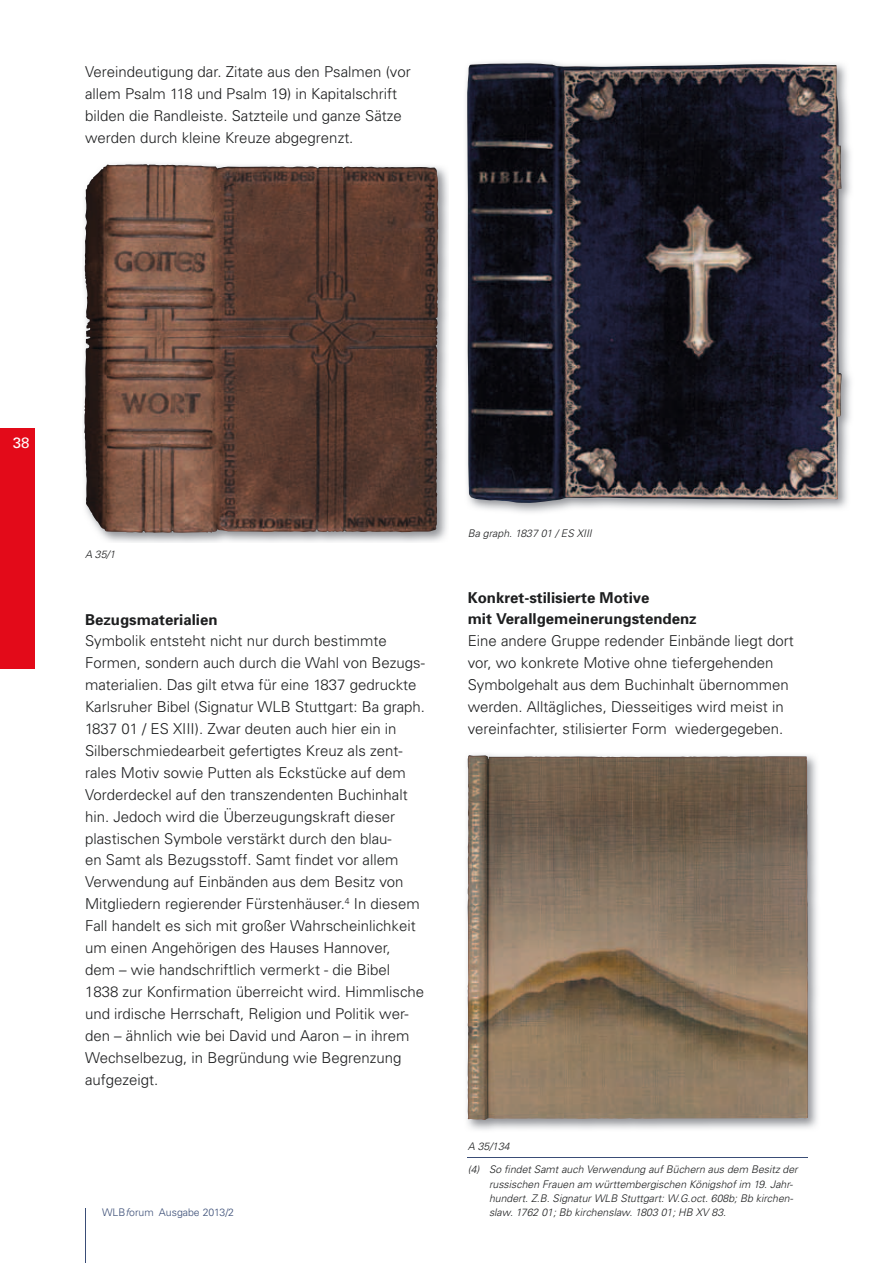
<style>
.page{position:relative;width:893px;height:1263px;background:#fff}
.page>*{position:absolute;margin:0;border:0;box-sizing:border-box;transform-origin:0 0}
.t1{font:300 15px/21.9px "Univers";color:#1d1e1f}
.t2{font:700 15px/21.9px "Univers";color:#1d1e1f}
.t3{font:15px "Univers";color:#fff}
.t4{font:italic 300 10.5px/14.2px "Univers";color:#1d1e1f}
.t5{font:300 10.5px "Univers";color:#3a4d76}
.s1{font-style:italic}
</style>
<div class="page">
<hr style="left:85px;top:1208px;width:1px;height:55px;background:#3a4d76">
<div style="left:0;top:428px;width:34px;height:240px;background:#e30a19"></div>
<hr style="left:468px;top:1158px;width:340px;height:1px;background:#3a4d76">
<img style="left:83px;top:163px;width:365px;height:379px">
<img style="left:84px;top:164px;width:60px;height:368px">
<img style="left:466px;top:62px;width:385px;height:451px">
<img style="left:467px;top:63px;width:375px;height:440px">
<img style="left:467px;top:754px;width:351px;height:376px">
<img style="left:467px;top:756px;width:341px;height:364px">
<p class="t1" style="left:85px;top:60px;width:327px">Vereindeutigung dar. Zitate aus den Psalmen (vor allem Psalm 118 und Psalm 19) in Kapitalschrift bilden die Randleiste. Satzteile und ganze Sätze werden durch kleine Kreuze abgegrenzt.</p>
<p class="t3" style="left:13px;top:434px;width:18px">38</p>
<p class="t4" style="left:85px;top:547px;width:32px">A 35/1</p>
<p class="t2" style="left:85px;top:608px;width:134px">Bezugsmaterialien</p>
<p class="t1" style="left:85px;top:630px;width:342px">Symbolik entsteht nicht nur durch bestimmte Formen, sondern auch durch die Wahl von Bezugs&shy;materialien. Das gilt etwa für eine 1837 gedruckte Karlsruher Bibel (Signatur WLB Stuttgart: Ba graph.<br>1837 01 / ES XIII). Zwar deuten auch hier ein in Silberschmiedearbeit gefertigtes Kreuz als zent&shy;rales Motiv sowie Putten als Eckstücke auf dem Vorderdeckel auf den transzendenten Buchinhalt hin. Jedoch wird die Überzeugungskraft dieser plastischen Symbole verstärkt durch den blau-<br>en Samt als Bezugsstoff. Samt findet vor allem Verwendung auf Einbänden aus dem Besitz von Mitgliedern regierender Fürstenhäuser.<sup>4</sup> In diesem Fall handelt es sich mit großer Wahrscheinlichkeit um einen Angehörigen des Hauses Hannover,<br>dem – wie handschriftlich vermerkt - die Bibel 1838 zur Konfirmation überreicht wird. Himmlische und irdische Herrschaft, Religion und Politik wer&shy;den – ähnlich wie bei David und Aaron – in ihrem Wechselbezug, in Begründung wie Begrenzung aufgezeigt.</p>
<p class="t5" style="left:102px;top:1206px;width:134px">WLB<span class="s1">f</span>orum Ausgabe 2013/2</p>
<p class="t4" style="left:468px;top:526px;width:126px">Ba graph. 1837 01 / ES XIII</p>
<p class="t2" style="left:468px;top:586px;width:230px">Konkret-stilisierte Motive<br>mit Verallgemeinerungstendenz</p>
<p class="t1" style="left:468px;top:630px;width:327px">Eine andere Gruppe redender Einbände liegt dort vor, wo konkrete Motive ohne tiefergehenden Symbolgehalt aus dem Buchinhalt übernommen werden. Alltägliches, Diesseitiges wird meist in vereinfachter, stilisierter Form wiedergegeben.</p>
<p class="t4" style="left:468px;top:1138px;width:44px">A 35/134</p>
<p class="t4" style="left:489px;top:1162px;width:310px;text-indent:-21px">(4) So findet Samt auch Verwendung auf Büchern aus dem Besitz der russischen Frauen am württembergischen Königshof im 19. Jahr&shy;hundert. Z.B. Signatur WLB Stuttgart: W.G.oct. 608b; Bb kirchen&shy;slaw. 1762 01; Bb kirchenslaw. 1803 01; HB XV 83.</p>
</div>
